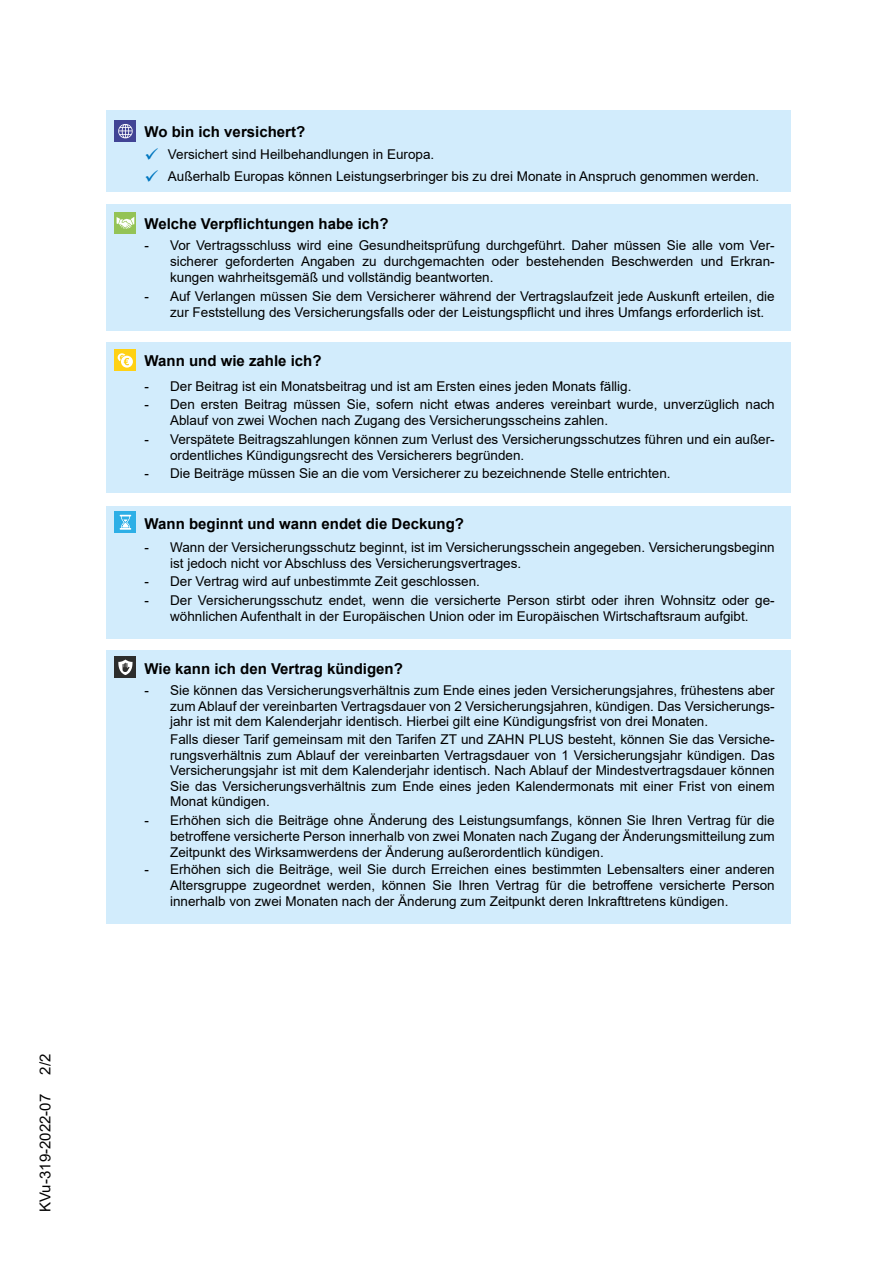
<style>
.page{position:relative;width:893px;height:1263px;background:#fff}
.page>*{position:absolute;margin:0;border:0;box-sizing:border-box;transform-origin:0 0}
.t1{font:700 15px "Arial";color:#000}
.t2{font:15px "Arial";color:#000}
.t3{font:13.5px/16.2px "Arial";color:#000;text-align:justify}
.s1{color:#0076bf}
</style>
<div class="page">
<div style="left:106px;top:342px;width:685px;height:151px;background:#d2ecfc"></div>
<div style="left:106px;top:506px;width:685px;height:133px;background:#d2ecfc"></div>
<div style="left:106px;top:650px;width:685px;height:273px;background:#d2ecfc"></div>
<div style="left:115px;top:350px;width:21px;height:21px;background:#ffd114"></div>
<svg style="left:118px;top:353px;width:15px;height:15px"></svg>
<div style="left:115px;top:511px;width:21px;height:22px;background:#2dafe6"></div>
<svg style="left:120px;top:515px;width:11px;height:15px"></svg>
<div style="left:115px;top:657px;width:21px;height:21px;background:#2d2d2c"></div>
<svg style="left:118px;top:659px;width:15px;height:16px"></svg>
<div style="left:106px;top:204px;width:685px;height:127px;background:#d2ecfc"></div>
<div style="left:115px;top:212px;width:21px;height:21px;background:#94c356"></div>
<svg style="left:117px;top:217px;width:17px;height:12px"></svg>
<div style="left:106px;top:111px;width:685px;height:81px;background:#d2ecfc"></div>
<div style="left:115px;top:121px;width:21px;height:21px;background:#414495"></div>
<svg style="left:118px;top:124px;width:15px;height:14px"></svg>
<p class="t2" style="left:35px;top:1075px;width:22px;rotate:-90deg">2/2</p>
<p class="t2" style="left:35px;top:1212px;width:119px;rotate:-90deg">KVu-319-2022-07</p>
<p class="t1" style="left:145px;top:121px;width:162px">Wo bin ich versichert?</p>
<p class="t3" style="left:145px;top:146px;width:291px"><span class="s1">✓</span> Versichert sind Heilbehandlungen in Europa.</p>
<p class="t3" style="left:145px;top:168px;width:616px"><span class="s1">✓</span> Außerhalb Europas können Leistungserbringer bis zu drei Monate in Anspruch genommen werden.</p>
<p class="t1" style="left:145px;top:213px;width:245px">Welche Verpflichtungen habe ich?</p>
<p class="t3" style="left:170px;top:237px;width:606px;text-indent:-26px">- Vor Vertragsschluss wird eine Gesundheitsprüfung durchgeführt. Daher müssen Sie alle vom Ver&shy;sicherer geforderten Angaben zu durchgemachten oder bestehenden Beschwerden und Erkran&shy;kungen wahrheitsgemäß und vollständig beantworten.</p>
<p class="t3" style="left:170px;top:288px;width:606px;text-indent:-26px">- Auf Verlangen müssen Sie dem Versicherer während der Vertragslaufzeit jede Auskunft erteilen, die zur Feststellung des Versicherungsfalls oder der Leistungspflicht und ihres Umfangs erforderlich ist.</p>
<p class="t1" style="left:145px;top:351px;width:178px">Wann und wie zahle ich?</p>
<p class="t3" style="left:145px;top:378px;width:488px">- Der Beitrag ist ein Monatsbeitrag und ist am Ersten eines jeden Monats fällig.</p>
<p class="t3" style="left:170px;top:396px;width:606px;text-indent:-26px">- Den ersten Beitrag müssen Sie, sofern nicht etwas anderes vereinbart wurde, unverzüglich nach<br>Ablauf von zwei Wochen nach Zugang des Versicherungsscheins zahlen.</p>
<p class="t3" style="left:170px;top:431px;width:606px;text-indent:-26px">- Verspätete Beitragszahlungen können zum Verlust des Versicherungsschutzes führen und ein außer&shy;ordentliches Kündigungsrecht des Versicherers begründen.</p>
<p class="t3" style="left:145px;top:465px;width:528px">- Die Beiträge müssen Sie an die vom Versicherer zu bezeichnende Stelle entrichten.</p>
<p class="t1" style="left:145px;top:513px;width:321px">Wann beginnt und wann endet die Deckung?</p>
<p class="t3" style="left:170px;top:539px;width:606px;text-indent:-26px">- Wann der Versicherungsschutz beginnt, ist im Versicherungsschein angegeben. Versicherungsbeginn ist jedoch nicht vor Abschluss des Versicherungsvertrages.</p>
<p class="t3" style="left:145px;top:573px;width:337px">- Der Vertrag wird auf unbestimmte Zeit geschlossen.</p>
<p class="t3" style="left:145px;top:592px;width:632px;text-align:center">- Der Versicherungsschutz endet, wenn die versicherte Person stirbt oder ihren Wohnsitz oder ge&shy;wöhnlichen Aufenthalt in der Europäischen Union oder im Europäischen Wirtschaftsraum aufgibt.</p>
<p class="t1" style="left:145px;top:658px;width:260px">Wie kann ich den Vertrag kündigen?</p>
<p class="t3" style="left:170px;top:682px;width:606px;line-height:15.6px;text-indent:-26px">- Sie können das Versicherungsverhältnis zum Ende eines jeden Versicherungsjahres, frühestens aber zum Ablauf der vereinbarten Vertragsdauer von 2 Versicherungsjahren, kündigen. Das Versicherungs&shy;jahr ist mit dem Kalenderjahr identisch. Hierbei gilt eine Kündigungsfrist von drei Monaten.</p>
<p class="t3" style="left:170px;top:731px;width:606px;line-height:15.6px">Falls dieser Tarif gemeinsam mit den Tarifen ZT und ZAHN PLUS besteht, können Sie das Versiche&shy;rungsverhältnis zum Ablauf der vereinbarten Vertragsdauer von 1 Versicherungsjahr kündigen. Das Versicherungsjahr ist mit dem Kalenderjahr identisch. Nach Ablauf der Mindestvertragsdauer können Sie das Versicherungsverhältnis zum Ende eines jeden Kalendermonats mit einer Frist von einem Monat kündigen.</p>
<p class="t3" style="left:170px;top:812px;width:606px;text-indent:-26px">- Erhöhen sich die Beiträge ohne Änderung des Leistungsumfangs, können Sie Ihren Vertrag für die betroffene versicherte Person innerhalb von zwei Monaten nach Zugang der Änderungsmitteilung zum Zeitpunkt des Wirksamwerdens der Änderung außerordentlich kündigen.</p>
<p class="t3" style="left:170px;top:861px;width:606px;text-indent:-26px">- Erhöhen sich die Beiträge, weil Sie durch Erreichen eines bestimmten Lebensalters einer anderen Altersgruppe zugeordnet werden, können Sie Ihren Vertrag für die betroffene versicherte Person innerhalb von zwei Monaten nach der Änderung zum Zeitpunkt deren Inkrafttretens kündigen.</p>
</div>
